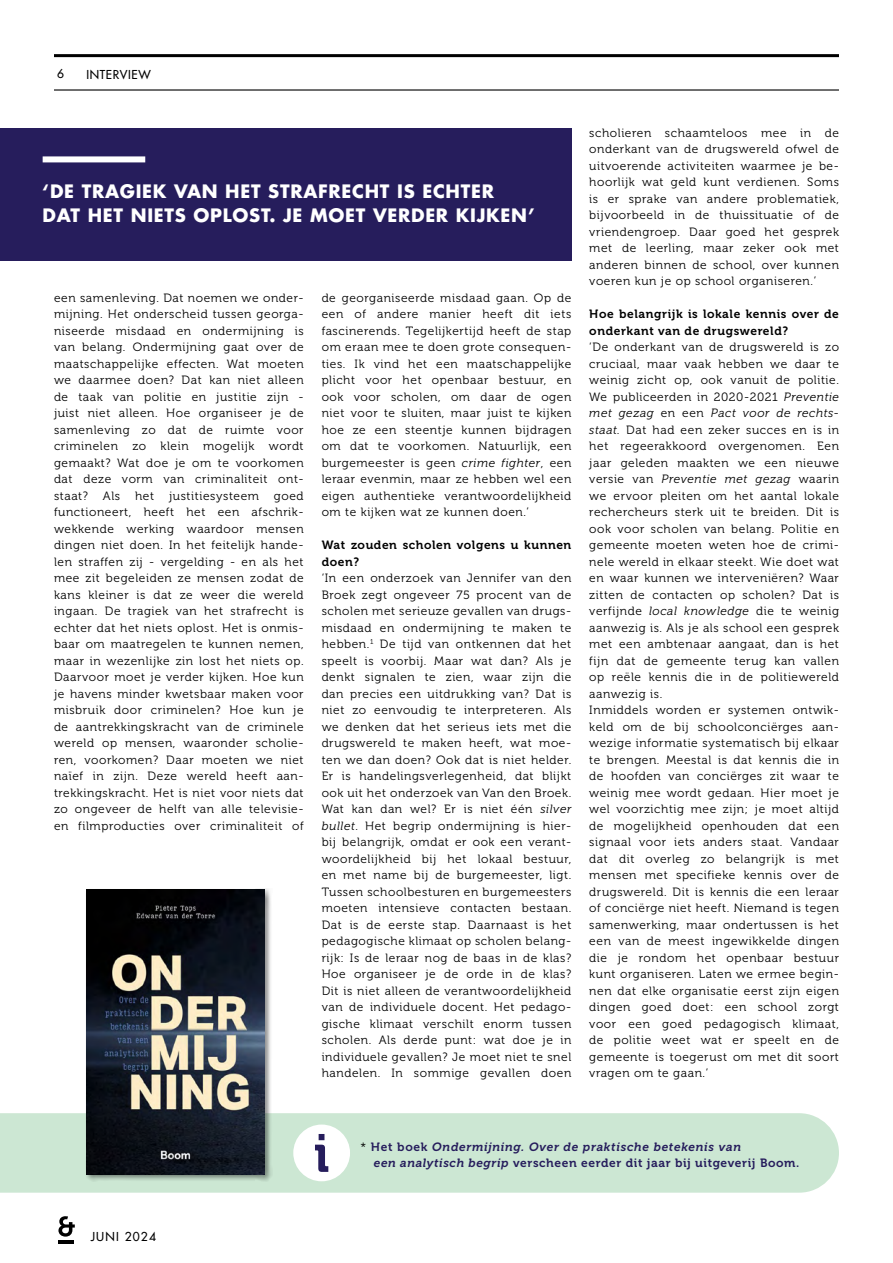
<style>
.page{position:relative;width:893px;height:1263px;background:#fff}
.page>*{position:absolute;margin:0;border:0;box-sizing:border-box;transform-origin:0 0}
.t1{font:700 18px "Futura Std";letter-spacing:.04em;color:#fff}
.t2{font:12px/16.5px "Museo 300";letter-spacing:.05em;color:#000;text-align:justify}
.t3{font:italic 12px/16.5px "Museo 700";letter-spacing:.06em;color:#261d5c}
.t4{font:12px/16.5px "Museo 700";letter-spacing:.05em;color:#000}
.t5{font:500 12px "Futura Std";letter-spacing:.05em;color:#000}
.t6{font:500 12px "Futura Std";letter-spacing:.1em;color:#000}
.s1{font-style:italic}
.s2{font-family:"Museo 300";font-style:normal;color:#000}
.s3{font-style:normal}
</style>
<div class="page">
<div style="left:0;top:128px;width:571px;height:133px;background:#261d5c"></div>
<hr style="left:54px;top:89px;width:785px;height:2px;background:#000">
<hr style="left:54px;top:54px;width:785px;height:3px;background:#000">
<hr style="left:59px;top:1241px;width:15px;height:3px;background:#000">
<svg style="left:58px;top:1216px;width:17px;height:20px"></svg>
<div style="left:0;top:1113px;width:839px;height:80px;background:#cce7d3"></div>
<div style="left:43px;top:156px;width:102px;height:6px;background:#fff"></div>
<div style="left:85px;top:888px;width:187px;height:293px;background:#000;opacity:.45"></div>
<img style="left:86px;top:890px;width:179px;height:284px">
<div style="left:293px;top:1124px;width:57px;height:57px;background:#fff;border-radius:50%"></div>
<svg style="left:315px;top:1134px;width:13px;height:38px"></svg>
<p class="t5" style="left:57px;top:66px;width:8px">6</p>
<p class="t5" style="left:86px;top:67px;width:66px">INTERVIEW</p>
<p class="t1" style="left:43px;top:180px;width:453px">‘DE TRAGIEK VAN HET STRAFRECHT IS ECHTER</p>
<p class="t1" style="left:43px;top:204px;width:493px">DAT HET NIETS OPLOST. JE MOET VERDER KIJKEN’</p>
<p class="t2" style="left:54px;top:289px;width:251px">een samenleving. Dat noemen we onder&shy;mijning. Het onderscheid tussen georga&shy;niseerde misdaad en ondermijning is van belang. Ondermijning gaat over de maatschappelijke effecten. Wat moeten we daarmee doen? Dat kan niet alleen de taak van politie en justitie zijn - juist niet alleen. Hoe organiseer je de samenleving zo dat de ruimte voor criminelen zo klein mogelijk wordt gemaakt? Wat doe je om te voorkomen dat deze vorm van criminaliteit ont&shy;staat? Als het justitiesysteem goed functioneert, heeft het een afschrik&shy;wekkende werking waardoor mensen dingen niet doen. In het feitelijk hande&shy;len straffen zij - vergelding - en als het mee zit begeleiden ze mensen zodat de kans kleiner is dat ze weer die wereld ingaan. De tragiek van het strafrecht is echter dat het niets oplost. Het is onmis&shy;baar om maatregelen te kunnen nemen, maar in wezenlijke zin lost het niets op.<br>Daarvoor moet je verder kijken. Hoe kun je havens minder kwetsbaar maken voor misbruik door criminelen? Hoe kun je de aantrekkingskracht van de criminele wereld op mensen, waaronder scholie&shy;ren, voorkomen? Daar moeten we niet naïef in zijn. Deze wereld heeft aan&shy;trekkingskracht. Het is niet voor niets dat zo ongeveer de helft van alle televisie&shy;en filmproducties over criminaliteit of</p>
<p class="t2" style="left:322px;top:289px;width:251px">de georganiseerde misdaad gaan. Op de een of andere manier heeft dit iets fascinerends. Tegelijkertijd heeft de stap om eraan mee te doen grote consequen&shy;ties. Ik vind het een maatschappelijke plicht voor het openbaar bestuur, en ook voor scholen, om daar de ogen niet voor te sluiten, maar juist te kijken hoe ze een steentje kunnen bijdragen om dat te voorkomen. Natuurlijk, een burgemeester is geen <span class="s1">crime fighter</span>, een leraar evenmin, maar ze hebben wel een eigen authentieke verantwoordelijkheid om te kijken wat ze kunnen doen.’</p>
<p class="t4" style="left:322px;top:537px;width:251px">Wat zouden scholen volgens u kunnen doen?</p>
<p class="t2" style="left:322px;top:570px;width:251px">‘In een onderzoek van Jennifer van den Broek zegt ongeveer 75 procent van de scholen met serieuze gevallen van drugs&shy;misdaad en ondermijning te maken te hebben.<sup>1</sup> De tijd van ontkennen dat het speelt is voorbij. Maar wat dan? Als je denkt signalen te zien, waar zijn die dan precies een uitdrukking van? Dat is niet zo eenvoudig te interpreteren. Als we denken dat het serieus iets met die drugswereld te maken heeft, wat moe&shy;ten we dan doen? Ook dat is niet helder.<br>Er is handelingsverlegenheid, dat blijkt ook uit het onderzoek van Van den Broek.</p>
<p class="t2" style="left:322px;top:801px;width:251px">Wat kan dan wel? Er is niet één <span class="s1">silver bullet</span>. Het begrip ondermijning is hier&shy;bij belangrijk, omdat er ook een verant&shy;woordelijkheid bij het lokaal bestuur, en met name bij de burgemeester, ligt.<br>Tussen schoolbesturen en burgemeesters moeten intensieve contacten bestaan.<br>Dat is de eerste stap. Daarnaast is het pedagogische klimaat op scholen belang&shy;rijk: Is de leraar nog de baas in de klas?<br>Hoe organiseer je de orde in de klas?<br>Dit is niet alleen de verantwoordelijkheid van de individuele docent. Het pedago&shy;gische klimaat verschilt enorm tussen scholen. Als derde punt: wat doe je in individuele gevallen? Je moet niet te snel handelen. In sommige gevallen doen</p>
<p class="t2" style="left:589px;top:124px;width:251px">scholieren schaamteloos mee in de onderkant van de drugswereld ofwel de uitvoerende activiteiten waarmee je be&shy;hoorlijk wat geld kunt verdienen. Soms is er sprake van andere problematiek, bijvoorbeeld in de thuissituatie of de vriendengroep. Daar goed het gesprek met de leerling, maar zeker ook met anderen binnen de school, over kunnen voeren kun je op school organiseren.’</p>
<p class="t4" style="left:589px;top:306px;width:251px">Hoe belangrijk is lokale kennis over de onderkant van de drugswereld?</p>
<p class="t2" style="left:589px;top:339px;width:251px">‘De onderkant van de drugswereld is zo cruciaal, maar vaak hebben we daar te weinig zicht op, ook vanuit de politie.<br>We publiceerden in 2020-2021 <span class="s1">Preventie met gezag</span> en een <span class="s1">Pact voor de rechts&shy;staat.</span> Dat had een zeker succes en is in het regeerakkoord overgenomen. Een jaar geleden maakten we een nieuwe versie van <span class="s1">Preventie met gezag</span> waarin we ervoor pleiten om het aantal lokale rechercheurs sterk uit te breiden. Dit is ook voor scholen van belang. Politie en gemeente moeten weten hoe de crimi&shy;nele wereld in elkaar steekt. Wie doet wat en waar kunnen we interveniëren? Waar zitten de contacten op scholen? Dat is verfijnde <span class="s1">local knowledge</span> die te weinig aanwezig is. Als je als school een gesprek met een ambtenaar aangaat, dan is het fijn dat de gemeente terug kan vallen op reële kennis die in de politiewereld aanwezig is.</p>
<p class="t2" style="left:589px;top:702px;width:251px">Inmiddels worden er systemen ontwik&shy;keld om de bij schoolconciërges aan&shy;wezige informatie systematisch bij elkaar te brengen. Meestal is dat kennis die in de hoofden van conciërges zit waar te weinig mee wordt gedaan. Hier moet je wel voorzichtig mee zijn; je moet altijd de mogelijkheid openhouden dat een signaal voor iets anders staat. Vandaar dat dit overleg zo belangrijk is met mensen met specifieke kennis over de drugswereld. Dit is kennis die een leraar of conciërge niet heeft. Niemand is tegen samenwerking, maar ondertussen is het een van de meest ingewikkelde dingen die je rondom het openbaar bestuur kunt organiseren. Laten we ermee begin&shy;nen dat elke organisatie eerst zijn eigen dingen goed doet: een school zorgt voor een goed pedagogisch klimaat, de politie weet wat er speelt en de gemeente is toegerust om met dit soort vragen om te gaan.’</p>
<p class="t6" style="left:91px;top:1229px;width:67px">JUNI 2024</p>
<p class="t3" style="left:374px;top:1138px;width:427px;text-indent:-14px"><span class="s2">*</span> <span class="s3">Het boek</span> Ondermijning. Over de praktische betekenis van<br>een analytisch begrip <span class="s3">verscheen eerder dit jaar bij uitgeverij Boom.</span></p>
</div>
